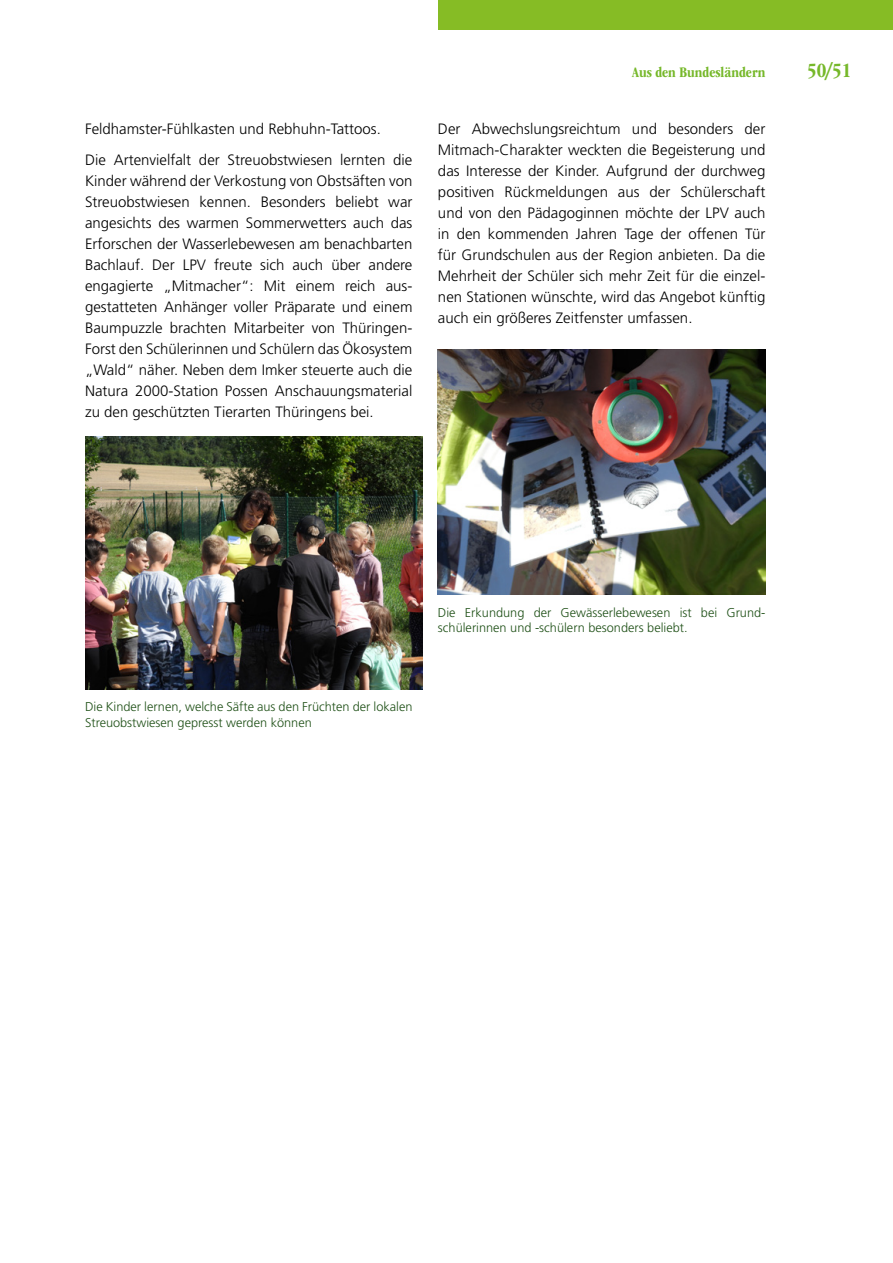
<style>
.page{position:relative;width:893px;height:1263px;background:#fff}
.page>*{position:absolute;margin:0;border:0;box-sizing:border-box;transform-origin:0 0}
.t1{font:700 condensed 21px "ITC Garamond Std";color:#76b82a}
.LT_2-Sp{font:300 15px/21px "Frutiger LT Std";color:#000;text-align:justify}
.t2{font:700 condensed 15px "ITC Garamond Std";color:#76b82a}
.BU_-_grün_2sp{font:300 12.75px/15.3px "Frutiger LT Std";color:#205118}
</style>
<div class="page">
<div style="left:438px;top:0;width:455px;height:30px;background:#86bc25"></div>
<img style="left:85px;top:437px;width:338px;height:253px">
<img style="left:438px;top:349px;width:327px;height:245px">
<p class="LT_2-Sp" style="left:85px;top:118px;width:297px">Feldhamster-Fühlkasten und Rebhuhn-Tattoos.</p>
<p class="LT_2-Sp" style="left:85px;top:150px;width:329px">Die Artenvielfalt der Streuobstwiesen lernten die Kinder während der Verkostung von Obstsäften von Streuobstwiesen kennen. Besonders beliebt war angesichts des warmen Sommerwetters auch das Erforschen der Wasserlebewesen am benachbarten Bachlauf. Der LPV freute sich auch über andere engagierte „Mitmacher“: Mit einem reich aus&shy;gestatteten Anhänger voller Präparate und einem Baumpuzzle brachten Mitarbeiter von Thüringen-Forst den Schülerinnen und Schülern das Ökosystem „Wald“ näher. Neben dem Imker steuerte auch die Natura 2000-Station Possen Anschauungsmaterial zu den geschützten Tierarten Thüringens bei.</p>
<p class="t2" style="left:632px;top:63px;width:135px">Aus den Bundesländern</p>
<h1 class="t1" style="left:807px;top:58px;width:46px">50/51</h1>
<p class="LT_2-Sp" style="left:438px;top:118px;width:329px">Der Abwechslungsreichtum und besonders der Mitmach-Charakter weckten die Begeisterung und das Interesse der Kinder. Aufgrund der durchweg positiven Rückmeldungen aus der Schülerschaft und von den Pädagoginnen möchte der LPV auch in den kommenden Jahren Tage der offenen Tür für Grundschulen aus der Region anbieten. Da die Mehrheit der Schüler sich mehr Zeit für die einzel&shy;nen Stationen wünschte, wird das Angebot künftig auch ein größeres Zeitfenster umfassen.</p>
<p class="BU_-_grün_2sp" style="left:438px;top:605px;width:329px">Die Erkundung der Gewässerlebewesen ist bei Grund&shy;schülerinnen und -schülern besonders beliebt.</p>
<p class="BU_-_grün_2sp" style="left:85px;top:699px;width:329px">Die Kinder lernen, welche Säfte aus den Früchten der lokalen<br>Streuobstwiesen gepresst werden können</p>
</div>
